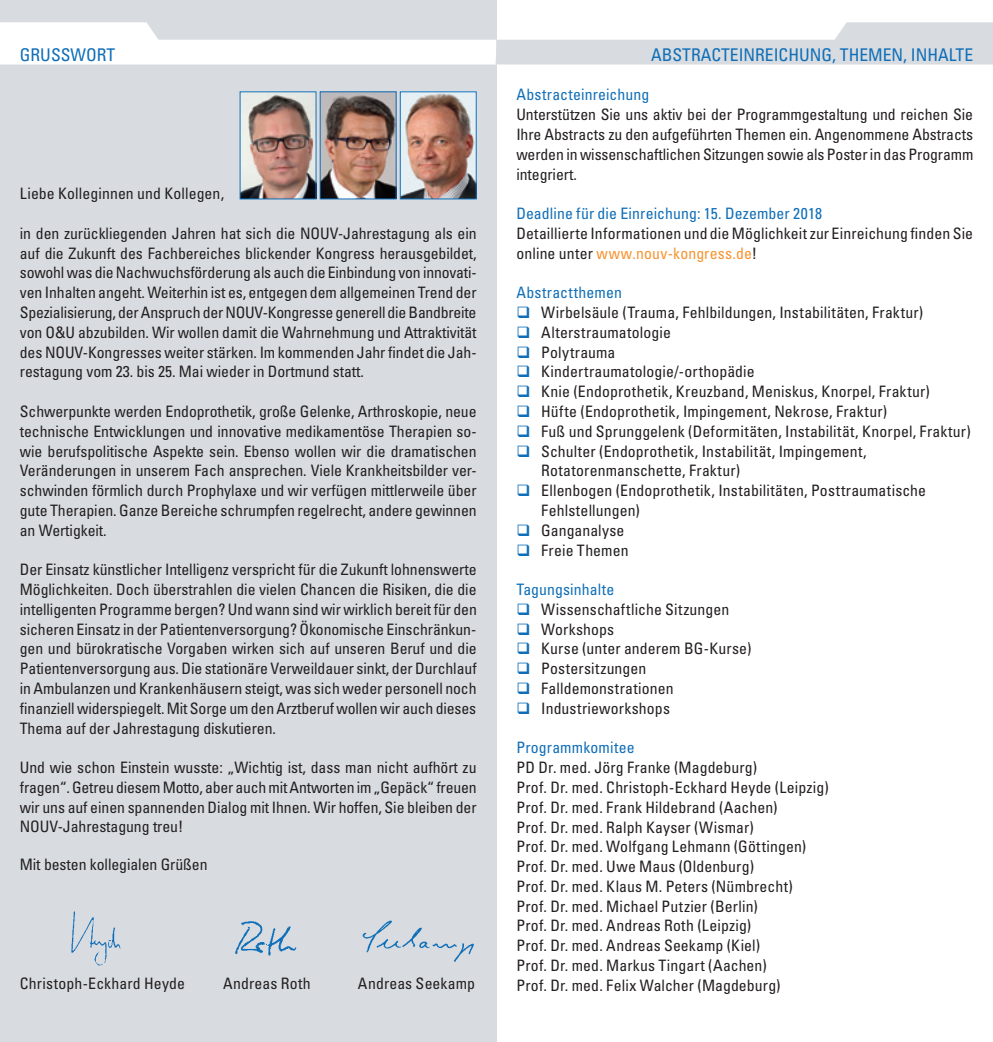
<style>
.page{position:relative;width:993px;height:1042px;background:#fff}
.page>*{position:absolute;margin:0;border:0;box-sizing:border-box;transform-origin:0 0}
.t1{font:condensed 17.5px "Univers LT Std";color:#0f6eb8}
.t2{font:condensed 15.75px/19.8px "Univers LT Std";letter-spacing:-.005em;color:#231f20;text-align:justify}
.t3{font:condensed 15.75px "Univers LT Std";letter-spacing:.005em;color:#0f6eb8}
.s1{color:#f79330}
.s2{color:#0f6eb8}
</style>
<div class="page">
<div style="left:0;top:0;width:496px;height:1042px;background:#d8dce0"></div>
<svg style="left:0;top:22px;width:992px;height:42px"></svg>
<img style="left:241px;top:93px;width:73px;height:104px">
<img style="left:322px;top:93px;width:72px;height:104px">
<div style="left:320px;top:91px;width:76px;height:108px;border:1px solid #0f6eb8"></div>
<img style="left:402px;top:93px;width:72px;height:104px">
<div style="left:400px;top:91px;width:76px;height:108px;border:1px solid #0f6eb8"></div>
<img style="left:71px;top:912px;width:50px;height:54px">
<img style="left:235px;top:921px;width:62px;height:35px">
<img style="left:362px;top:920px;width:112px;height:42px">
<p class="t1" style="left:20px;top:44px;width:44px">GruSSw</p>
<p class="t1" style="left:86px;top:44px;width:31px">ort</p>
<p class="t2" style="left:20px;top:184px;width:206px">Liebe Kolleginnen und Kollegen,</p>
<p class="t2" style="left:20px;top:223px;width:291px">in den zurückliegenden Jahren hat sich die NOU</p>
<p class="t2" style="left:20px;top:223px;width:458px;text-indent:310px">V-Jahrestagung als ein auf die Zukunft des Fachbereiches blickender Kongress herausgebildet, sowohl was die Nachwuchsförderung als auch die Einbindung von innovati&shy;ven Inhalten angeht. Weiterhin ist es, entgegen dem allgemeinen Trend der Spezialisierung, der Anspruch der NOU</p>
<p class="t2" style="left:20px;top:302px;width:458px;text-indent:234px">V-Kongresse generell die Bandbreite von O&amp;U abzubilden. Wir wollen damit die Wahrnehmung und Attraktivität des NOU</p>
<p class="t2" style="left:20px;top:342px;width:458px;text-indent:55px">V-Kongresses weiter stärken. Im kommenden Jahr findet die Jah&shy;restagung vom 23. bis 25. Mai wieder in Dortmund statt.</p>
<p class="t2" style="left:20px;top:401px;width:458px">Schwerpunkte werden Endoprothetik, große Gelenke, Arthroskopie, neue technische Entwicklungen und innovative medikamentöse Therapien so&shy;wie berufspolitische Aspekte sein. Ebenso wollen wir die dramatischen Veränderungen in unserem Fach ansprechen. Viele Krankheitsbilder ver&shy;schwinden förmlich durch Prophylaxe und wir verfügen mittlerweile über gute Therapien. Ganze Bereiche schrumpfen regelrecht, andere gewinnen an Wertigkeit.</p>
<p class="t2" style="left:20px;top:559px;width:458px">Der Einsatz künstlicher I ntelligenz verspricht für die Zukunft lohnenswerte Möglichkeiten. Doch überstrahlen die vielen Chancen die Risiken, die die intelligenten Programme bergen? Und wann sind wir wirklich bereit für den sicheren Einsatz in der Patientenversorgung? Ökonomische Einschränkun&shy;gen und bürokratische Vorgaben wirken sich auf unseren Beruf und die Patientenversorgung aus. Die stationäre Verweildauer sinkt, der Durchlauf in Ambulanzen und Krankenhäusern steigt, was sich weder personell noch finanziell widerspiegelt. Mit Sorge um den Arztberuf wollen wir auch dieses Thema auf der Jahrestagung diskutieren.</p>
<p class="t2" style="left:20px;top:757px;width:458px">Und wie schon Einstein wusste: „Wichtig ist, dass man nicht aufhört zu fragen“. Getreu diesem Motto, aber auch mit Antworten im „Gepäck“ freuen wir uns auf einen spannenden Dialog mit I hnen. Wir hoffen, Sie bleiben der NOU</p>
<p class="t2" style="left:49px;top:817px;width:135px">V-Jahrestagung treu!</p>
<p class="t2" style="left:20px;top:854px;width:189px">Mit besten kollegialen Grüßen</p>
<p class="t2" style="left:20px;top:973px;width:182px">Christoph-Eckhard Heyde A</p>
<p class="t2" style="left:233px;top:973px;width:107px">ndreas Roth A</p>
<p class="t2" style="left:368px;top:973px;width:108px">ndreas Seekamp</p>
<p class="t1" style="left:651px;top:44px;width:323px">Abstracteinreichung, Them en, I nhalte</p>
<p class="t3" style="left:516px;top:85px;width:134px">Abstracteinreichung</p>
<p class="t2" style="left:516px;top:105px;width:458px">Unterstützen Sie uns aktiv bei der Programmgestaltung und reichen Sie I hre Abstracts zu den aufgeführten Themen ein. Angenommene Abstracts werden in wissenschaftlichen Sitzungen sowie als Poster in das Programm integriert.</p>
<p class="t3" style="left:516px;top:204px;width:307px">Deadline für die Einreichung: 15. Dezember 2018</p>
<p class="t2" style="left:516px;top:223px;width:458px">Detaillierte Informationen und die Möglichkeit zur Einreichung finden Sie online unter <span class="s1">www.nouv-kongress.de</span>!</p>
<p class="t3" style="left:516px;top:283px;width:107px">Abstractthemen</p>
<p class="t2" style="left:516px;top:302px;width:408px"><span class="s2">❑</span> Wirbelsäule (Trauma, Fehlbildungen, I nstabilitäten, Fraktur)</p>
<p class="t2" style="left:516px;top:322px;width:156px"><span class="s2">❑</span> Alterstraumatologie</p>
<p class="t2" style="left:516px;top:342px;width:101px"><span class="s2">❑</span> Polytrauma</p>
<p class="t2" style="left:516px;top:362px;width:240px"><span class="s2">❑</span> Kindertraumatologie/-orthopädie</p>
<p class="t2" style="left:516px;top:381px;width:415px"><span class="s2">❑</span> Knie (Endoprothetik, Kreuzband, Meniskus, Knorpel, Fraktur)</p>
<p class="t2" style="left:516px;top:401px;width:372px"><span class="s2">❑</span> H üfte (Endoprothetik, I mpingement, Nekrose, Fraktur)</p>
<p class="t2" style="left:516px;top:421px;width:455px"><span class="s2">❑</span> Fuß und Sprunggelenk (Deformitäten, I nstabilität, Knorpel, Fraktur)</p>
<p class="t2" style="left:516px;top:441px;width:352px"><span class="s2">❑</span> Schulter (Endoprothetik, Instabilität, Impingement,<br>Rotatorenmanschette, Fraktur)</p>
<p class="t2" style="left:516px;top:480px;width:411px"><span class="s2">❑</span> Ellenbogen (Endoprothetik, I nstabilitäten, Posttraumatische<br>Fehlstellungen)</p>
<p class="t2" style="left:516px;top:520px;width:110px"><span class="s2">❑</span> Ganganalyse</p>
<p class="t2" style="left:516px;top:540px;width:114px"><span class="s2">❑</span> Freie Themen</p>
<p class="t3" style="left:516px;top:579px;width:99px">Tagungsinhalte</p>
<p class="t2" style="left:516px;top:599px;width:214px"><span class="s2">❑</span> Wissenschaftliche Sitzungen</p>
<p class="t2" style="left:516px;top:619px;width:99px"><span class="s2">❑</span> Workshops</p>
<p class="t2" style="left:516px;top:639px;width:236px"><span class="s2">❑</span> Kurse (unter anderem BG-Kurse)</p>
<p class="t2" style="left:516px;top:658px;width:131px"><span class="s2">❑</span> Postersitzungen</p>
<p class="t2" style="left:516px;top:678px;width:159px"><span class="s2">❑</span> Falldemonstrationen</p>
<p class="t2" style="left:516px;top:698px;width:155px"><span class="s2">❑</span> I ndustrieworkshops</p>
<p class="t3" style="left:516px;top:738px;width:120px">Programmkomitee</p>
<p class="t2" style="left:516px;top:757px;width:314px;text-align:left">PD Dr. med. Jörg Franke (Magdeburg)<br>Prof. Dr. med. Christoph-Eckhard Heyde (Leipzig)<br>Prof. Dr. med. Frank Hildebrand (Aachen)<br>Prof. Dr. med. Ralph Kayser (Wismar)<br>Prof. Dr. med. Wolfgang Lehmann (Göttingen)<br>Prof. Dr. med. Uwe Maus (Oldenburg)<br>Prof. Dr. med. Klaus M. Peters (N ümbrecht)<br>Prof. Dr. med. Michael Putzier (Berlin)<br>Prof. Dr. med. Andreas Roth (Leipzig)<br>Prof. Dr. med. Andreas Seekamp (Kiel)<br>Prof. Dr. med. Markus Tingart (Aachen)<br>Prof. Dr. med. Felix Walcher (Magdeburg)</p>
</div>
